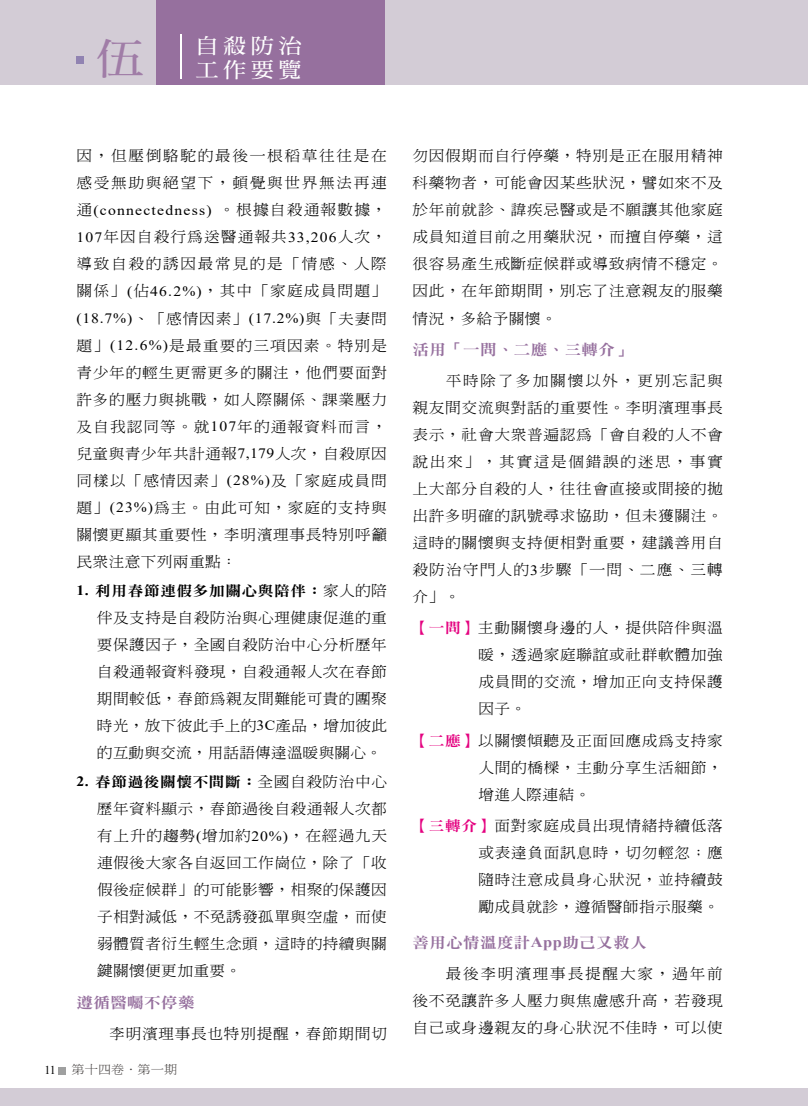
<style>
.page{position:relative;width:808px;height:1106px;background:#fff}
.page>*{position:absolute;margin:0;border:0;box-sizing:border-box;transform-origin:0 0}
.t1{font:21px/24px "DF Ming Bd HK BF";letter-spacing:.2em;color:#fff;text-align:right;scale:1.1 1}
.t2{font:15px "DFN Ming W9 WIN BF";letter-spacing:.025em;color:#96709e;scale:1.1 1}
.t3{font:300 14.25px/27px "Inn Ming";letter-spacing:.045em;color:#000;text-align:justify;scale:1.1 1}
.t4{font:14.25px "Times New Roman";letter-spacing:.08em;color:#000;scale:1.1 1}
.t5{font:14.25px "DFN Ming W9 WIN BF";letter-spacing:.035em;color:#000;scale:1.1 1}
.t6{font:300 14.25px/27px "Inn Ming";letter-spacing:.105em;color:#000;scale:1.1 1}
.t7{font:12px "DF Ming Lt HKSCS U";color:#3e3a39;scale:1.1 1}
.t8{font:12px "Times New Roman";color:#000}
.s1{font-family:"Inn Ming";font-weight:300}
.s2{font-family:"Times New Roman";font-weight:400}
.s3{font-family:"Times New Roman";font-weight:700}
.s4{font-family:"Adobe Ming Std";font-weight:300}
.s5{font-family:"DFN Ming W9 WIN BF";font-weight:400;color:#e4007f}
</style>
<div class="page">
<div style="left:0;top:0;width:808px;height:85px;background:#d3ccd6"></div>
<div style="left:0;top:1088px;width:808px;height:18px;background:#d3ccd6"></div>
<div style="left:157px;top:0;width:228px;height:85px;background:#96709e"></div>
<hr style="left:181px;top:34px;width:1px;height:45px;background:#fff">
<div style="left:77px;top:56px;width:7px;height:7px;background:#9183b2"></div>
<div style="left:59px;top:1067px;width:7px;height:7px;background:#9fa0a0"></div>
<h1 class="t1" style="left:96px;top:34px;width:188px">自殺防治<br><sup>伍</sup> 工作要覽</h1>
<p class="t6" style="left:77px;top:142px;width:284px">因，但壓倒駱駝的最後一根稻草往往是在感受無助與絕望下，頓覺與世界無法再連</p>
<p class="t4" style="left:77px;top:200px;width:284px"><span class="s1">通</span>(connectedness) <span class="s1">。根據自殺通報數據，</span></p>
<p class="t3" style="left:77px;top:223px;width:284px"><span class="s2">107</span>年因自殺行為送醫通報共<span class="s2">33,206</span>人次，導致自殺的誘因最常見的是「情感、人際關係」<span class="s2">(</span>佔<span class="s2">46.2%)</span>，其中「家庭成員問題」</p>
<p class="t4" style="left:77px;top:308px;width:284px">(18.7%)<span class="s1">、「感情因素」</span>(17.2%)<span class="s1">與「夫妻問</span></p>
<p class="t3" style="left:77px;top:331px;width:284px">題」<span class="s2">(12.6%)</span>是最重要的三項因素。特別是青少年的輕生更需更多的關注，他們要面對許多的壓力與挑戰，如人際關係、課業壓力及自我認同等。就<span class="s2">107</span>年的通報資料而言，兒童與青少年共計通報<span class="s2">7,179</span>人次，自殺原因同樣以「感情因素」<span class="s2">(28%)</span>及「家庭成員問題」<span class="s2">(23%)</span>為主。由此可知，家庭的支持與關懷更顯其重要性，李明濱理事長特別呼籲民眾注意下列兩重點：</p>
<p class="t5" style="left:77px;top:583px;width:284px"><span class="s3">1.</span> 利用春節連假多加關心與陪伴：<span class="s1">家人的陪</span></p>
<p class="t3" style="left:97px;top:604px;width:265px">伴及支持是自殺防治與心理健康促進的重要保護因子，全國自殺防治中心分析歷年自殺通報資料發現，自殺通報人次在春節期間較低，春節為親友間難能可貴的團聚時光，放下彼此手上的<span class="s2">3C</span>產品，增加彼此的互動與交流，用話語傳達溫暖與關心。</p>
<p class="t5" style="left:77px;top:774px;width:284px"><span class="s3">2.</span> 春節過後關懷不間斷：<span class="s1">全國自殺防治中心</span></p>
<p class="t3" style="left:97px;top:795px;width:265px">歷年資料顯示，春節過後自殺通報人次都有上升的趨勢<span class="s2">(</span>增加約<span class="s2">20%)</span>，在經過九天連假後大家各自返回工作崗位，除了「收假後症候群」的可能影響，相聚的保護因子相對減低，不免誘發孤單與空虛，而使弱體質者衍生輕生念頭，這時的持續與關鍵關懷便更加重要。</p>
<p class="t2" style="left:77px;top:994px;width:109px">遵循醫囑不停藥</p>
<p class="t3" style="left:77px;top:1019px;width:284px">　　李明濱理事長也特別提醒，春節期間切</p>
<p class="t8" style="left:44px;top:1061px;width:13px">11</p>
<p class="t7" style="left:72px;top:1063px;width:98px">第十<span class="s4">四</span>卷．第<span class="s4">一</span>期</p>
<p class="t3" style="left:412px;top:142px;width:284px">勿因假期而自行停藥，特別是正在服用精神科藥物者，可能會因某些狀況，譬如來不及於年前就診、諱疾忌醫或是不願讓其他家庭成員知道目前之用藥狀況，而擅自停藥，這很容易產生戒斷症候群或導致病情不穩定。因此，在年節期間，別忘了注意親友的服藥情況，多給予關懷。</p>
<p class="t2" style="left:412px;top:342px;width:201px">活用「一問、二應、三轉介」</p>
<p class="t3" style="left:412px;top:367px;width:284px;text-indent:33px">平時除了多加關懷以外，更別忘記與親友間交流與對話的重要性。李明濱理事長表示，社會大眾普遍認為「會自殺的人不會說出來」，其實這是個錯誤的迷思，事實上大部分自殺的人，往往會直接或間接的拋出許多明確的訊號尋求協助，但未獲關注。這時的關懷與支持便相對重要，建議善用自殺防治守門人的<span class="s2">3</span>步驟「一問、二應、三轉介」。</p>
<p class="t3" style="left:478px;top:614px;width:224px;text-indent:-66px"><span class="s5">【一問】</span>主動關懷身邊的人，提供陪伴與溫暖，透過家庭聯誼或社群軟體加強成員間的交流，增加正向支持保護因子。</p>
<p class="t3" style="left:478px;top:726px;width:224px;text-indent:-66px"><span class="s5">【二應】</span>以關懷傾聽及正面回應成為支持家人間的橋樑，主動分享生活細節，增進人際連結。</p>
<p class="t3" style="left:478px;top:812px;width:224px;text-indent:-66px"><span class="s5">【三轉介】</span>面對家庭成員出現情緒持續低落或表達負面訊息時，切勿輕忽；應隨時注意成員身心狀況，並持續鼓勵成員就診，遵循醫師指示服藥。</p>
<p class="t2" style="left:412px;top:935px;width:214px">善用心情溫度計<span class="s3">App</span>助己又救人</p>
<p class="t3" style="left:412px;top:959px;width:284px;text-indent:33px">最後李明濱理事長提醒大家，過年前後不免讓許多人壓力與焦慮感升高，若發現自己或身邊親友的身心狀況不佳時，可以使</p>
</div>
